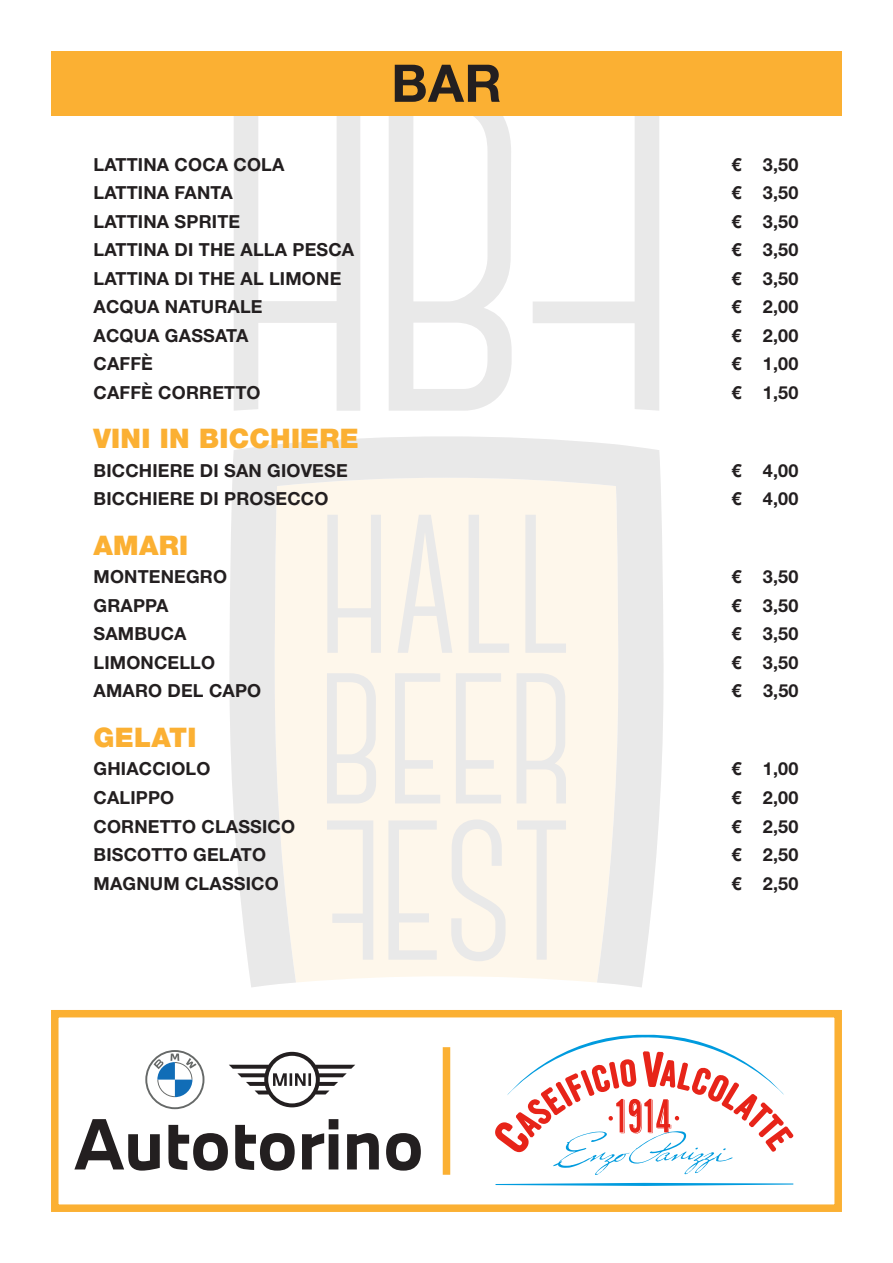
<style>
.page{position:relative;width:893px;height:1263px;background:#fff}
.page>*{position:absolute;margin:0;border:0;box-sizing:border-box;transform-origin:0 0}
.t1{font:700 51.9px "Helvetica Neue LT Std";color:#231f20}
.t2{font:900 27px "Helvetica Neue LT Std";letter-spacing:.01em;color:#fbb033}
.t3{font:700 18px "Helvetica Neue LT Std";letter-spacing:.01em;color:#231f20}
</style>
<div class="page">
<svg style="left:234px;top:116px;width:126px;height:295px"></svg>
<svg style="left:533px;top:116px;width:126px;height:295px"></svg>
<svg style="left:229px;top:436px;width:435px;height:551px;background:#f5f2eb"></svg>
<svg style="left:327px;top:673px;width:49px;height:130px;background:#f3f0e9"></svg>
<svg style="left:395px;top:673px;width:45px;height:130px;background:#f6f1ea"></svg>
<svg style="left:456px;top:673px;width:45px;height:130px;background:#f6f1ea"></svg>
<svg style="left:516px;top:673px;width:50px;height:130px;background:#f4f0ea"></svg>
<svg style="left:327px;top:820px;width:46px;height:140px;background:#f7f2ea"></svg>
<svg style="left:388px;top:820px;width:49px;height:140px;background:#f6f1ea"></svg>
<svg style="left:451px;top:819px;width:55px;height:142px;background:#f6f1ea"></svg>
<svg style="left:517px;top:820px;width:49px;height:140px;background:#f8f3ea"></svg>
<svg style="left:469px;top:515px;width:40px;height:138px;background:#f7f2ea"></svg>
<svg style="left:525px;top:515px;width:41px;height:138px;background:#f7f2ea"></svg>
<svg style="left:327px;top:515px;width:54px;height:138px;background:#f5f1ea"></svg>
<svg style="left:398px;top:515px;width:54px;height:138px;background:#f5f1ea"></svg>
<svg style="left:389px;top:116px;width:123px;height:295px"></svg>
<div style="left:51px;top:1010px;width:791px;height:202px;background:#fff;border:8px solid #fbb033"></div>
<div style="left:443px;top:1047px;width:7px;height:128px;background:#fbb033"></div>
<div style="left:51px;top:51px;width:791px;height:65px;background:#fbb033"></div>
<svg style="left:229px;top:1052px;width:126px;height:55px"></svg>
<svg style="left:145px;top:1050px;width:59px;height:59px"></svg>
<svg style="left:74px;top:1119px;width:86px;height:51px"></svg>
<svg style="left:168px;top:1125px;width:60px;height:45px"></svg>
<svg style="left:235px;top:1125px;width:60px;height:45px"></svg>
<svg style="left:302px;top:1119px;width:36px;height:50px"></svg>
<svg style="left:347px;top:1133px;width:32px;height:36px"></svg>
<svg style="left:386px;top:1133px;width:35px;height:37px"></svg>
<svg style="left:495px;top:1035px;width:298px;height:140px"></svg>
<svg style="left:495px;top:1183px;width:298px;height:3px"></svg>
<p class="t1" style="left:391px;top:51px;width:112px">BAR</p>
<p class="t3" style="left:94px;top:153px;width:192px">LATTINA COCA COLA</p>
<p class="t3" style="left:731px;top:153px;width:69px">€ 3,50</p>
<p class="t3" style="left:94px;top:182px;width:141px">LATTINA FANTA</p>
<p class="t3" style="left:731px;top:182px;width:69px">€ 3,50</p>
<p class="t3" style="left:94px;top:210px;width:148px">LATTINA SPRITE</p>
<p class="t3" style="left:731px;top:210px;width:69px">€ 3,50</p>
<p class="t3" style="left:94px;top:239px;width:262px">LATTINA DI THE ALLA PESCA</p>
<p class="t3" style="left:731px;top:239px;width:69px">€ 3,50</p>
<p class="t3" style="left:94px;top:267px;width:249px">LATTINA DI THE AL LIMONE</p>
<p class="t3" style="left:731px;top:267px;width:69px">€ 3,50</p>
<p class="t3" style="left:94px;top:296px;width:171px">ACQUA NATURALE</p>
<p class="t3" style="left:731px;top:296px;width:69px">€ 2,00</p>
<p class="t3" style="left:94px;top:324px;width:156px">ACQUA GASSATA</p>
<p class="t3" style="left:731px;top:324px;width:69px">€ 2,00</p>
<p class="t3" style="left:94px;top:353px;width:61px">CAFFÈ</p>
<p class="t3" style="left:731px;top:353px;width:69px">€ 1,00</p>
<p class="t3" style="left:94px;top:381px;width:169px">CAFFÈ CORRETTO</p>
<p class="t3" style="left:731px;top:381px;width:69px">€ 1,50</p>
<p class="t2" style="left:94px;top:423px;width:267px">VINI IN BICCHIERE</p>
<p class="t3" style="left:94px;top:459px;width:256px">BICCHIERE DI SAN GIOVESE</p>
<p class="t3" style="left:731px;top:459px;width:69px">€ 4,00</p>
<p class="t3" style="left:94px;top:488px;width:236px">BICCHIERE DI PROSECCO</p>
<p class="t3" style="left:731px;top:488px;width:69px">€ 4,00</p>
<p class="t2" style="left:94px;top:529px;width:96px">AMARI</p>
<p class="t3" style="left:94px;top:566px;width:135px">MONTENEGRO</p>
<p class="t3" style="left:731px;top:566px;width:69px">€ 3,50</p>
<p class="t3" style="left:94px;top:594px;width:76px">GRAPPA</p>
<p class="t3" style="left:731px;top:594px;width:69px">€ 3,50</p>
<p class="t3" style="left:94px;top:623px;width:95px">SAMBUCA</p>
<p class="t3" style="left:731px;top:623px;width:69px">€ 3,50</p>
<p class="t3" style="left:94px;top:651px;width:123px">LIMONCELLO</p>
<p class="t3" style="left:731px;top:651px;width:69px">€ 3,50</p>
<p class="t3" style="left:94px;top:680px;width:169px">AMARO DEL CAPO</p>
<p class="t3" style="left:731px;top:680px;width:69px">€ 3,50</p>
<p class="t2" style="left:94px;top:721px;width:105px">GELATI</p>
<p class="t3" style="left:94px;top:758px;width:118px">GHIACCIOLO</p>
<p class="t3" style="left:731px;top:758px;width:69px">€ 1,00</p>
<p class="t3" style="left:94px;top:786px;width:82px">CALIPPO</p>
<p class="t3" style="left:731px;top:786px;width:69px">€ 2,00</p>
<p class="t3" style="left:94px;top:815px;width:203px">CORNETTO CLASSICO</p>
<p class="t3" style="left:731px;top:815px;width:69px">€ 2,50</p>
<p class="t3" style="left:94px;top:843px;width:174px">BISCOTTO GELATO</p>
<p class="t3" style="left:731px;top:843px;width:69px">€ 2,50</p>
<p class="t3" style="left:94px;top:872px;width:187px">MAGNUM CLASSICO</p>
<p class="t3" style="left:731px;top:872px;width:69px">€ 2,50</p>
</div>
